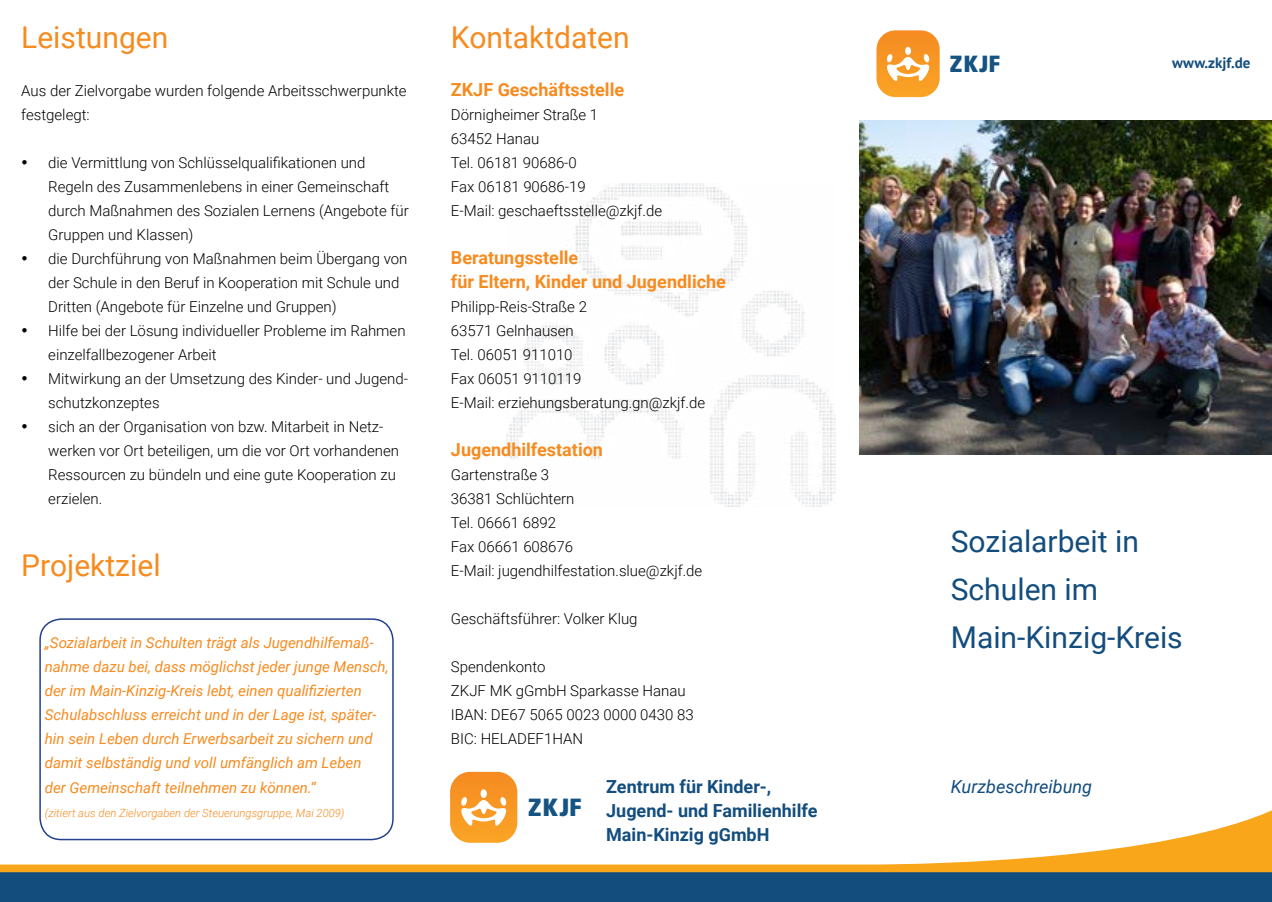
<style>
.page{position:relative;width:1272px;height:902px;background:#fff}
.page>*{position:absolute;margin:0;border:0;box-sizing:border-box;transform-origin:0 0}
.t1{font:30px/48px "Roboto";color:#134d7e}
.t2{font:30px "Roboto";color:#f68b1f}
.t3{font:900 condensed 24.9px "Frutiger LT Std";color:#145383}
.t4{font:900 condensed 23.4px "Frutiger LT Std";color:#145383}
.t5{font:700 18px/24px "Roboto";color:#f68b1f}
.t6{font:700 18px/24px "Roboto";color:#134d7e}
.t7{font:italic 18px "Roboto";color:#134d7e}
.t8{font:300 15px/24px "Roboto";color:#000}
.t9{font:italic 15px/24px "Roboto";color:#f68b1f}
.t10{font:700 15px "PT Sans";color:#134d7e}
.t11{font:italic 300 11.25px "Roboto";color:#f68b1f}
</style>
<div class="page">
<div style="left:0;top:872px;width:1271px;height:29px;background:#134d7e"></div>
<svg style="left:0;top:808px;width:1271px;height:64px"></svg>
<img style="left:506px;top:183px;width:329px;height:323px">
<svg style="left:450px;top:771px;width:67px;height:71px"></svg>
<svg style="left:876px;top:30px;width:63px;height:67px"></svg>
<img style="left:859px;top:120px;width:412px;height:334px">
<div style="left:39px;top:618px;width:355px;height:222px;border:2px solid #25408f;border-radius:21px"></div>
<h1 class="t2" style="left:21px;top:16px;width:148px">Leistungen</h1>
<p class="t8" style="left:21px;top:78px;width:387px">Aus der Zielvorgabe wurden folgende Arbeitsschwerpunkte festgelegt:</p>
<p class="t8" style="left:48px;top:150px;width:362px;text-indent:-27px">• die Vermittlung von Schlüsselqualifikationen und Regeln des Zusammenlebens in einer Gemeinschaft durch Maßnahmen des Sozialen Lernens (Angebote für Gruppen und Klassen)</p>
<p class="t8" style="left:48px;top:246px;width:361px;text-indent:-27px">• die Durchführung von Maßnahmen beim Übergang von der Schule in den Beruf in Kooperation mit Schule und<br>Dritten (Angebote für Einzelne und Gruppen)</p>
<p class="t8" style="left:48px;top:318px;width:359px;text-indent:-27px">• Hilfe bei der Lösung individueller Probleme im Rahmen einzelfallbezogener Arbeit</p>
<p class="t8" style="left:48px;top:366px;width:361px;text-indent:-27px">• Mitwirkung an der Umsetzung des Kinder- und Jugend&shy;schutzkonzeptes</p>
<p class="t8" style="left:48px;top:414px;width:352px;text-indent:-27px">• sich an der Organisation von bzw. Mitarbeit in Netz&shy;werken vor Ort beteiligen, um die vor Ort vorhandenen Ressourcen zu bündeln und eine gute Kooperation zu erzielen.</p>
<h1 class="t2" style="left:21px;top:544px;width:141px">Projektziel</h1>
<p class="t9" style="left:45px;top:630px;width:345px">„Sozialarbeit in Schulten trägt als Jugendhilfemaß&shy;nahme dazu bei, dass möglichst jeder junge Mensch, der im Main-Kinzig-Kreis lebt, einen qualifizierten Schulabschluss erreicht und in der Lage ist, später&shy;hin sein Leben durch Erwerbsarbeit zu sichern und damit selbständig und voll umfänglich am Leben<br>der Gemeinschaft teilnehmen zu können.“</p>
<p class="t11" style="left:45px;top:804px;width:301px">(zitiert aus den Zielvorgaben der Steuerungsgruppe, Mai 2009)</p>
<h1 class="t2" style="left:451px;top:16px;width:180px">Kontaktdaten</h1>
<p class="t5" style="left:451px;top:77px;width:175px">ZKJF Geschäftsstelle</p>
<p class="t8" style="left:451px;top:102px;width:213px">Dörnigheimer Straße 1<br>63452 Hanau<br>Tel. 06181 90686-0<br>Fax 06181 90686-19<br>E-Mail: geschaeftsstelle@zkjf.de</p>
<p class="t5" style="left:451px;top:245px;width:276px">Beratungsstelle<br>für Eltern, Kinder und Jugendliche</p>
<p class="t8" style="left:451px;top:294px;width:256px">Philipp-Reis-Straße 2<br>63571 Gelnhausen<br>Tel. 06051 911010<br>Fax 06051 9110119<br>E-Mail: erziehungsberatung.gn@zkjf.de</p>
<p class="t5" style="left:451px;top:437px;width:154px">Jugendhilfestation</p>
<p class="t8" style="left:451px;top:462px;width:253px">Gartenstraße 3<br>36381 Schlüchtern<br>Tel. 06661 6892<br>Fax 06661 608676<br>E-Mail: jugendhilfestation.slue@zkjf.de</p>
<p class="t8" style="left:451px;top:606px;width:188px">Geschäftsführer: Volker Klug</p>
<p class="t8" style="left:451px;top:654px;width:244px">Spendenkonto<br>ZKJF MK gGmbH Sparkasse Hanau<br>IBAN: DE67 5065 0023 0000 0430 83<br>BIC: HELADEF1HAN</p>
<h2 class="t3" style="left:528px;top:792px;width:55px">ZKJF</h2>
<p class="t6" style="left:606px;top:773px;width:213px">Zentrum für Kinder-,<br>Jugend- und Familienhilfe<br>Main-Kinzig gGmbH</p>
<h3 class="t4" style="left:949px;top:50px;width:52px">ZKJF</h3>
<p class="t10" style="left:1171px;top:52px;width:80px">www.zkjf.de</p>
<h1 class="t1" style="left:950px;top:516px;width:233px">Sozialarbeit in<br>Schulen im<br>Main-Kinzig-Kreis</h1>
<p class="t7" style="left:950px;top:773px;width:143px">Kurzbeschreibung</p>
</div>
